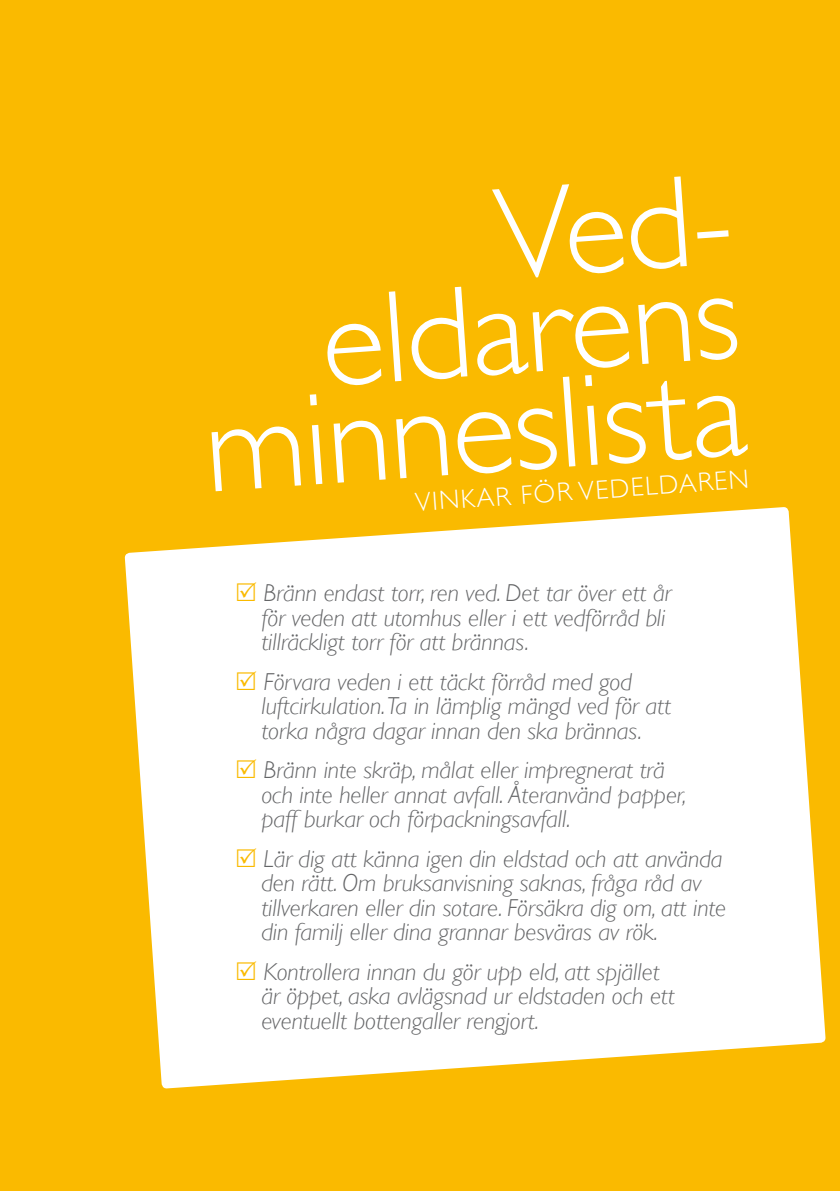
<style>
.page{position:relative;width:840px;height:1191px;background:#fff}
.page>*{position:absolute;margin:0;border:0;box-sizing:border-box;transform-origin:0 0}
.t1{font:300 131.6px/96px "Gill Sans";color:#fff;text-align:right}
.t2{font:300 26.4px "Gill Sans";color:#fff}
.t3{font:italic 300 24.4px/24.4px "Gill Sans";letter-spacing:-.005em;color:#646567}
</style>
<div class="page">
<div style="left:0;top:0;width:839px;height:1191px;background:#faba00"></div>
<svg style="left:124px;top:507px;width:701px;height:581px;background:#fef6de"></svg>
<svg style="left:237px;top:582px;width:19px;height:19px"></svg>
<svg style="left:237px;top:671px;width:19px;height:19px"></svg>
<svg style="left:237px;top:759px;width:19px;height:19px"></svg>
<svg style="left:237px;top:848px;width:19px;height:19px"></svg>
<svg style="left:237px;top:961px;width:19px;height:19px"></svg>
<h1 class="t1" style="left:188px;top:209px;width:575px;rotate:-4deg">Ved-<br>e ldare ns minneslista</h1>
<p class="t2" style="left:414px;top:487px;width:336px;rotate:-4deg">vinkar för vedeldaren</p>
<p class="t3" style="left:261px;top:581px;width:411px">Bränn endast torr, ren ved. Det tar över ett år för veden att utomhus eller i ett vedförråd bli tillräckligt torr för att brännas.</p>
<p class="t3" style="left:261px;top:669px;width:411px">Förvara veden i ett täckt förråd med god luftcirkulation. Ta in lämplig mängd ved för att torka några dagar innan den ska brännas.</p>
<p class="t3" style="left:261px;top:758px;width:426px">Bränn inte skräp, målat eller impregnerat trä och inte heller annat avfall. Återanvänd papper, paff burkar och förpackningsavfall.</p>
<p class="t3" style="left:261px;top:846px;width:466px">Lär dig att känna igen din eldstad och att använda den rätt. Om bruksanvisning saknas, fråga råd av tillverkaren eller din sotare. Försäkra dig om, att inte din familj eller dina grannar besväras av rök.</p>
<p class="t3" style="left:261px;top:959px;width:414px">Kontrollera innan du gör upp eld, att spjället är öppet, aska avlägsnad ur eldstaden och ett eventuellt bottengaller rengjort.</p>
</div>
